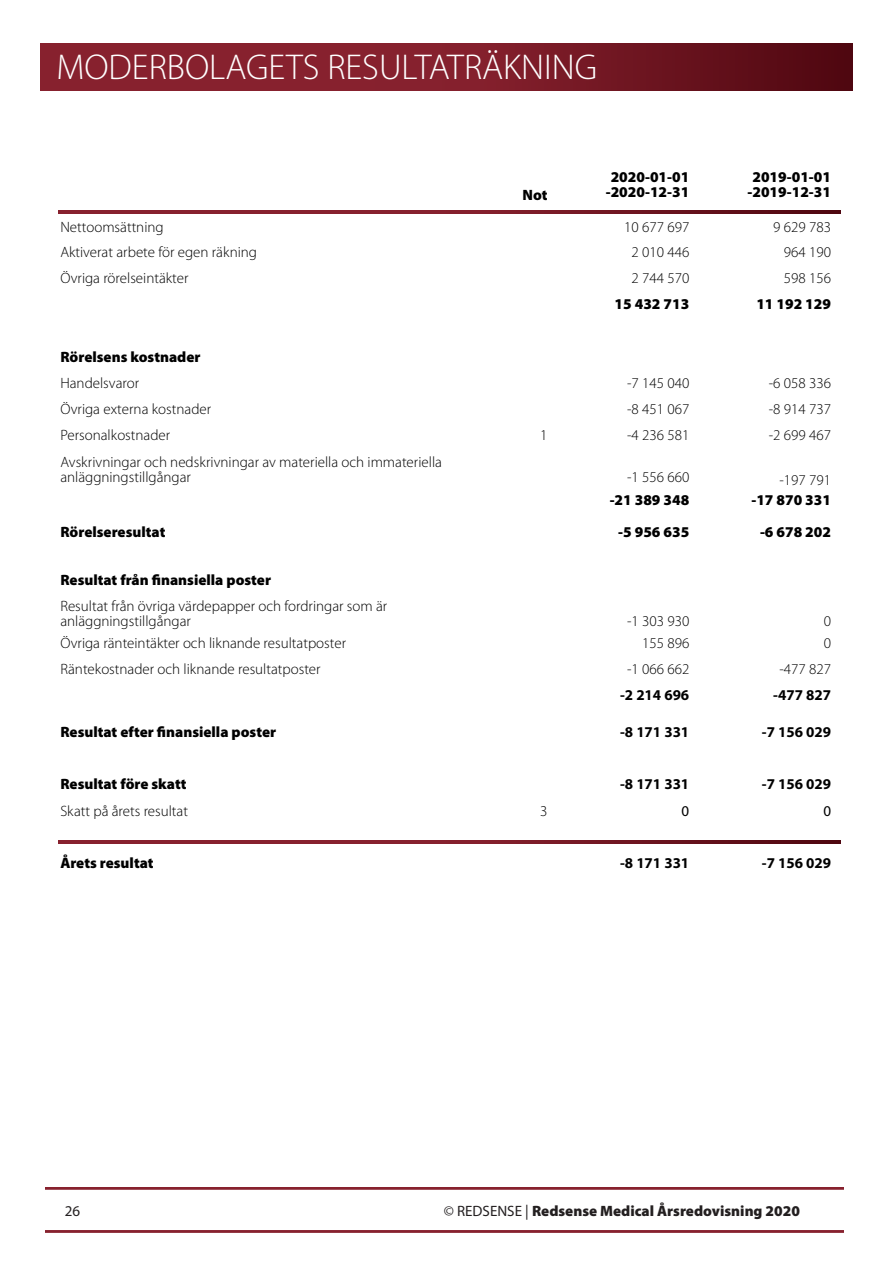
<style>
.page{position:relative;width:893px;height:1263px;background:#fff}
.page>*{position:absolute;margin:0;border:0;box-sizing:border-box;transform-origin:0 0}
.t1{font:300 36px "Myriad Pro";color:#fff}
.t2{font:300 15px/15px "Myriad Pro";color:#000}
.t3{font:900 15px/15px "Myriad Pro";color:#000;text-align:center}
.t4{font:700 15px "Myriad Pro";color:#000}
.t5{font:900 15px "Myriad Pro";color:#231f20}
.t6{font:15px "Myriad Pro";color:#000}
.t7{font:15px "Myriad Pro";color:#231f20}
.s1{font-weight:400}
</style>
<div class="page">
<div style="left:40px;top:43px;width:813px;height:47px;background:linear-gradient(to right,#952836,#5e0e18)"></div>
<svg style="left:59px;top:210px;width:782px;height:3px"></svg>
<svg style="left:59px;top:840px;width:782px;height:3px"></svg>
<svg style="left:46px;top:1187px;width:797px;height:45px"></svg>
<h1 class="t1" style="left:56px;top:52px;width:542px">MODERBOLAGETS RESULTATRÄKNING</h1>
<p class="t3" style="left:522px;top:189px;width:27px">Not</p>
<p class="t3" style="left:606px;top:171px;width:85px">2020-01-01 -2020-12-31</p>
<p class="t3" style="left:747px;top:171px;width:85px">2019-01-01 -2019-12-31</p>
<p class="t2" style="left:60px;top:221px;width:105px">Nettoomsättning</p>
<p class="t2" style="left:624px;top:221px;width:67px">10 677 697</p>
<p class="t2" style="left:773px;top:221px;width:59px">9 629 783</p>
<p class="t2" style="left:60px;top:246px;width:198px">Aktiverat arbete för egen räkning</p>
<p class="t2" style="left:631px;top:246px;width:59px">2 010 446</p>
<p class="t2" style="left:784px;top:246px;width:49px">964 190</p>
<p class="t2" style="left:60px;top:272px;width:130px">Övriga rörelseintäkter</p>
<p class="t2" style="left:631px;top:272px;width:59px">2 744 570</p>
<p class="t2" style="left:784px;top:272px;width:49px">598 156</p>
<p class="t3" style="left:615px;top:298px;width:76px">15 432 713</p>
<p class="t3" style="left:756px;top:298px;width:76px">11 192 129</p>
<p class="t3" style="left:60px;top:350px;width:142px">Rörelsens kostnader</p>
<p class="t2" style="left:60px;top:377px;width:80px">Handelsvaror</p>
<p class="t2" style="left:627px;top:377px;width:64px">-7 145 040</p>
<p class="t2" style="left:769px;top:377px;width:64px">-6 058 336</p>
<p class="t2" style="left:60px;top:403px;width:152px">Övriga externa kostnader</p>
<p class="t2" style="left:627px;top:403px;width:64px">-8 451 067</p>
<p class="t2" style="left:769px;top:403px;width:64px">-8 914 737</p>
<p class="t2" style="left:60px;top:429px;width:111px">Personalkostnader</p>
<p class="t2" style="left:540px;top:429px;width:9px">1</p>
<p class="t2" style="left:627px;top:429px;width:64px">-4 236 581</p>
<p class="t2" style="left:769px;top:429px;width:64px">-2 699 467</p>
<p class="t2" style="left:60px;top:455px;width:383px">Avskrivningar och nedskrivningar av materiella och immateriella anläggningstillgångar</p>
<p class="t2" style="left:627px;top:470px;width:64px">-1 556 660</p>
<p class="t2" style="left:779px;top:473px;width:53px">-197 791</p>
<p class="t3" style="left:610px;top:494px;width:81px">-21 389 348</p>
<p class="t3" style="left:751px;top:494px;width:81px">-17 870 331</p>
<p class="t3" style="left:60px;top:526px;width:107px">Rörelseresultat</p>
<p class="t3" style="left:618px;top:526px;width:73px">-5 956 635</p>
<p class="t3" style="left:760px;top:526px;width:73px">-6 678 202</p>
<p class="t3" style="left:60px;top:574px;width:212px">Resultat från finansiella poster</p>
<p class="t2" style="left:60px;top:600px;width:328px">Resultat från övriga värdepapper och fordringar som är anläggningstillgångar</p>
<p class="t2" style="left:627px;top:615px;width:64px">-1 303 930</p>
<p class="t2" style="left:824px;top:615px;width:9px">0</p>
<p class="t2" style="left:60px;top:637px;width:287px">Övriga ränteintäkter och liknande resultatposter</p>
<p class="t2" style="left:642px;top:637px;width:49px">155 896</p>
<p class="t2" style="left:824px;top:637px;width:9px">0</p>
<p class="t2" style="left:60px;top:663px;width:262px">Räntekostnader och liknande resultatposter</p>
<p class="t2" style="left:627px;top:663px;width:64px">-1 066 662</p>
<p class="t2" style="left:779px;top:663px;width:53px">-477 827</p>
<p class="t4" style="left:620px;top:689px;width:71px">-2 214 696</p>
<p class="t4" style="left:773px;top:689px;width:59px">-477 827</p>
<p class="t3" style="left:60px;top:726px;width:217px">Resultat efter finansiella poster</p>
<p class="t4" style="left:620px;top:726px;width:71px">-8 171 331</p>
<p class="t4" style="left:762px;top:726px;width:71px">-7 156 029</p>
<p class="t3" style="left:60px;top:778px;width:128px">Resultat före skatt</p>
<p class="t4" style="left:620px;top:778px;width:71px">-8 171 331</p>
<p class="t4" style="left:762px;top:778px;width:71px">-7 156 029</p>
<p class="t2" style="left:60px;top:804px;width:129px">Skatt på årets resultat</p>
<p class="t2" style="left:540px;top:804px;width:9px">3</p>
<p class="t6" style="left:682px;top:804px;width:9px">0</p>
<p class="t6" style="left:823px;top:804px;width:9px">0</p>
<p class="t3" style="left:60px;top:857px;width:95px">Årets resultat</p>
<p class="t4" style="left:620px;top:857px;width:71px">-8 171 331</p>
<p class="t4" style="left:762px;top:857px;width:71px">-7 156 029</p>
<p class="t7" style="left:65px;top:1205px;width:17px">26</p>
<p class="t5" style="left:444px;top:1205px;width:358px"><span class="s1">© REDSENSE |</span> Redsense Medical Årsredovisning 2020</p>
</div>
